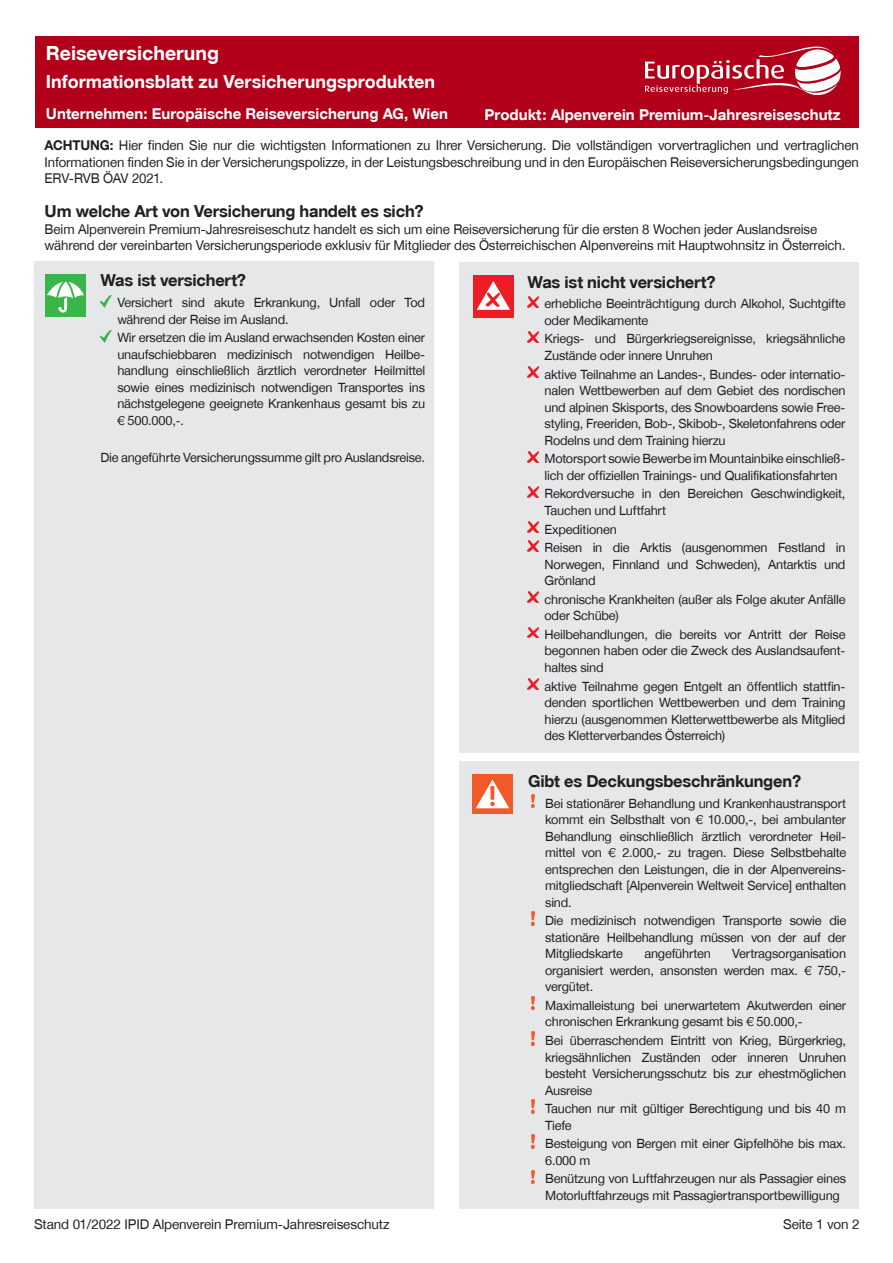
<style>
.page{position:relative;width:893px;height:1263px;background:#fff}
.page>*{position:absolute;margin:0;border:0;box-sizing:border-box;transform-origin:0 0}
.t1{font:19.5px "Helvetica Fet";color:#fff}
.t2{font:18px "Helvetica Fet";color:#fff}
.Überschrift_2_-_Frag{font:16.5px "Helvetica Fet";letter-spacing:-.015em;color:#231f20}
.t3{font:15px "Helvetica Fet";color:#fff}
.Form_intro{font:13.5px/16.5px "Helvetica Nor";letter-spacing:-.01em;color:#231f20;text-align:justify}
.Covered_bullets{font:12.75px/16.5px "Helvetica Nor";letter-spacing:-.015em;color:#231f20}
.Fließtext_ohne_Aufz{font:12.75px "Helvetica Nor";letter-spacing:-.015em;color:#231f20}
.s1{font-family:"Helvetica Fet"}
</style>
<div class="page">
<div style="left:34px;top:261px;width:400px;height:948px;background:#e6e7e9"></div>
<div style="left:459px;top:262px;width:400px;height:491px;background:#e6e7e9"></div>
<svg style="left:100px;top:295px;width:11px;height:12px"></svg>
<svg style="left:100px;top:330px;width:11px;height:12px"></svg>
<svg style="left:527px;top:296px;width:11px;height:11px"></svg>
<svg style="left:527px;top:332px;width:11px;height:10px"></svg>
<svg style="left:527px;top:367px;width:11px;height:11px"></svg>
<svg style="left:527px;top:451px;width:11px;height:11px"></svg>
<svg style="left:527px;top:486px;width:11px;height:11px"></svg>
<svg style="left:527px;top:522px;width:11px;height:10px"></svg>
<svg style="left:527px;top:540px;width:11px;height:11px"></svg>
<svg style="left:527px;top:592px;width:11px;height:11px"></svg>
<svg style="left:527px;top:627px;width:11px;height:11px"></svg>
<svg style="left:527px;top:679px;width:11px;height:10px"></svg>
<div style="left:459px;top:761px;width:400px;height:448px;background:#e6e7e9"></div>
<svg style="left:531px;top:794px;width:4px;height:13px"></svg>
<svg style="left:531px;top:912px;width:4px;height:13px"></svg>
<img style="left:531px;top:996px;width:4px;height:14px">
<svg style="left:531px;top:1032px;width:4px;height:13px"></svg>
<svg style="left:531px;top:1100px;width:4px;height:13px"></svg>
<svg style="left:531px;top:1135px;width:4px;height:13px"></svg>
<svg style="left:531px;top:1170px;width:4px;height:13px"></svg>
<div style="left:472px;top:774px;width:41px;height:40px;background:#f15929"></div>
<svg style="left:476px;top:779px;width:33px;height:29px"></svg>
<div style="left:45px;top:274px;width:41px;height:42px;background:#3ab54a"></div>
<svg style="left:47px;top:277px;width:37px;height:35px"></svg>
<div style="left:473px;top:275px;width:41px;height:43px;background:#ee1d23"></div>
<svg style="left:477px;top:281px;width:33px;height:29px"></svg>
<div style="left:35px;top:36px;width:824px;height:92px;background:#b2001a"></div>
<svg style="left:645px;top:46px;width:196px;height:49px"></svg>
<h1 class="t1" style="left:46px;top:41px;width:175px">Reiseversicherung</h1>
<h2 class="t2" style="left:46px;top:71px;width:391px">Informationsblatt zu Versicherungsprodukten</h2>
<p class="t3" style="left:46px;top:104px;width:404px">Unternehmen: Europäische Reiseversicherung AG, Wien</p>
<p class="t3" style="left:485px;top:105px;width:358px">Produkt: Alpenverein Premium-Jahresreiseschutz</p>
<p class="Form_intro" style="left:45px;top:137px;width:816px"><span class="s1">ACHTUNG:</span> Hier finden Sie nur die wichtigsten Informationen zu Ihrer Versicherung. Die vollständigen vorvertraglichen und vertraglichen Informationen finden Sie in der Versicherungspolizze, in der Leistungsbeschreibung und in den Europäischen Reiseversicherungsbedingungen ERV-RVB ÖAV 2021.</p>
<p class="Überschrift_2_-_Frag" style="left:45px;top:201px;width:381px">Um welche Art von Versicherung handelt es sich?</p>
<p class="Form_intro" style="left:45px;top:221px;width:802px">Beim Alpenverein Premium-Jahresreiseschutz handelt es sich um eine Reiseversicherung für die ersten 8 Wochen jeder Auslandsreise während der vereinbarten Versicherungsperiode exklusiv für Mitglieder des Österreichischen Alpenvereins mit Hauptwohnsitz in Österreich.</p>
<p class="Überschrift_2_-_Frag" style="left:100px;top:270px;width:147px">Was ist versichert?</p>
<p class="Covered_bullets" style="left:117px;top:294px;width:309px">Versichert sind akute Erkrankung, Unfall oder Tod während der Reise im Ausland.</p>
<p class="Covered_bullets" style="left:117px;top:329px;width:309px;text-align:justify">Wir ersetzen die im Ausland erwachsenden Kosten einer unaufschiebbaren medizinisch notwendigen Heilbe&shy;handlung einschließlich ärztlich verordneter Heilmittel sowie eines medizinisch notwendigen Transportes ins nächstgelegene geeignete Krankenhaus gesamt bis zu € 500.000,-.</p>
<p class="Fließtext_ohne_Aufz" style="left:100px;top:450px;width:326px">Die angeführte Versicherungssumme gilt pro Auslandsreise.</p>
<p class="Überschrift_2_-_Frag" style="left:527px;top:271px;width:190px">Was ist nicht versichert?</p>
<p class="Covered_bullets" style="left:544px;top:295px;width:302px">erhebliche Beeinträchtigung durch Alkohol, Suchtgifte oder Medikamente</p>
<p class="Covered_bullets" style="left:544px;top:331px;width:302px">Kriegs- und Bürgerkriegsereignisse, kriegsähnliche<br>Zustände oder innere Unruhen</p>
<p class="Covered_bullets" style="left:544px;top:366px;width:302px;text-align:justify">aktive Teilnahme an Landes-, Bundes- oder internatio&shy;nalen Wettbewerben auf dem Gebiet des nordischen und alpinen Skisports, des Snowboardens sowie Free&shy;styling, Freeriden, Bob-, Skibob-, Skeletonfahrens oder Rodelns und dem Training hierzu</p>
<p class="Covered_bullets" style="left:544px;top:450px;width:302px">Motorsport sowie Bewerbe im Mountainbike einschließ&shy;lich der offiziellen Trainings- und Qualifikationsfahrten</p>
<p class="Covered_bullets" style="left:544px;top:485px;width:302px">Rekordversuche in den Bereichen Geschwindigkeit,<br>Tauchen und Luftfahrt</p>
<p class="Covered_bullets" style="left:544px;top:521px;width:74px">Expeditionen</p>
<p class="Covered_bullets" style="left:544px;top:539px;width:302px;text-align:justify">Reisen in die Arktis (ausgenommen Festland in Norwegen, Finnland und Schweden), Antarktis und Grönland</p>
<p class="Covered_bullets" style="left:544px;top:591px;width:302px">chronische Krankheiten (außer als Folge akuter Anfälle oder Schübe)</p>
<p class="Covered_bullets" style="left:544px;top:626px;width:302px;text-align:justify">Heilbehandlungen, die bereits vor Antritt der Reise begonnen haben oder die Zweck des Auslandsaufent&shy;haltes sind</p>
<p class="Covered_bullets" style="left:544px;top:678px;width:302px;text-align:justify">aktive Teilnahme gegen Entgelt an öffentlich stattfin&shy;denden sportlichen Wettbewerben und dem Training hierzu (ausgenommen Kletterwettbewerbe als Mitglied des Kletterverbandes Österreich)</p>
<p class="Überschrift_2_-_Frag" style="left:528px;top:771px;width:275px">Gibt es Deckungsbeschränkungen?</p>
<p class="Covered_bullets" style="left:545px;top:795px;width:303px;text-align:justify">Bei stationärer Behandlung und Krankenhaustransport kommt ein Selbsthalt von € 10.000,-, bei ambulanter Behandlung einschließlich ärztlich verordneter Heil&shy;mittel von € 2.000,- zu tragen. Diese Selbstbehalte entsprechen den Leistungen, die in der Alpenvereins&shy;mitgliedschaft [Alpenverein Weltweit Service] enthalten sind.</p>
<p class="Covered_bullets" style="left:545px;top:912px;width:303px;text-align:justify">Die medizinisch notwendigen Transporte sowie die stationäre Heilbehandlung müssen von der auf der Mitgliedskarte</p>
<p class="Covered_bullets" style="left:644px;top:945px;width:68px">angeführten</p>
<p class="Covered_bullets" style="left:545px;top:945px;width:302px;text-align:justify;text-indent:187px">Vertragsorganisation organisiert werden, ansonsten werden max. € 750,- vergütet.</p>
<p class="Covered_bullets" style="left:545px;top:997px;width:302px">Maximalleistung bei unerwartetem Akutwerden einer chronischen Erkrankung gesamt bis € 50.000,-</p>
<p class="Covered_bullets" style="left:545px;top:1032px;width:303px;text-align:justify">Bei überraschendem Eintritt von Krieg, Bürgerkrieg, kriegsähnlichen Zuständen oder inneren Unruhen besteht Versicherungsschutz bis zur ehestmöglichen Ausreise</p>
<p class="Covered_bullets" style="left:545px;top:1100px;width:302px">Tauchen nur mit gültiger Berechtigung und bis 40 m<br>Tiefe</p>
<p class="Covered_bullets" style="left:545px;top:1135px;width:302px">Besteigung von Bergen mit einer Gipfelhöhe bis max.<br>6.000 m</p>
<p class="Covered_bullets" style="left:545px;top:1170px;width:302px">Benützung von Luftfahrzeugen nur als Passagier eines<br>Motorluftfahrzeugs mit Passagiertransportbewilligung</p>
<p class="Form_intro" style="left:34px;top:1216px;width:357px">Stand 01/2022 IPID Alpenverein Premium-Jahresreiseschutz</p>
<p class="Form_intro" style="left:783px;top:1216px;width:78px">Seite 1 von 2</p>
</div>
